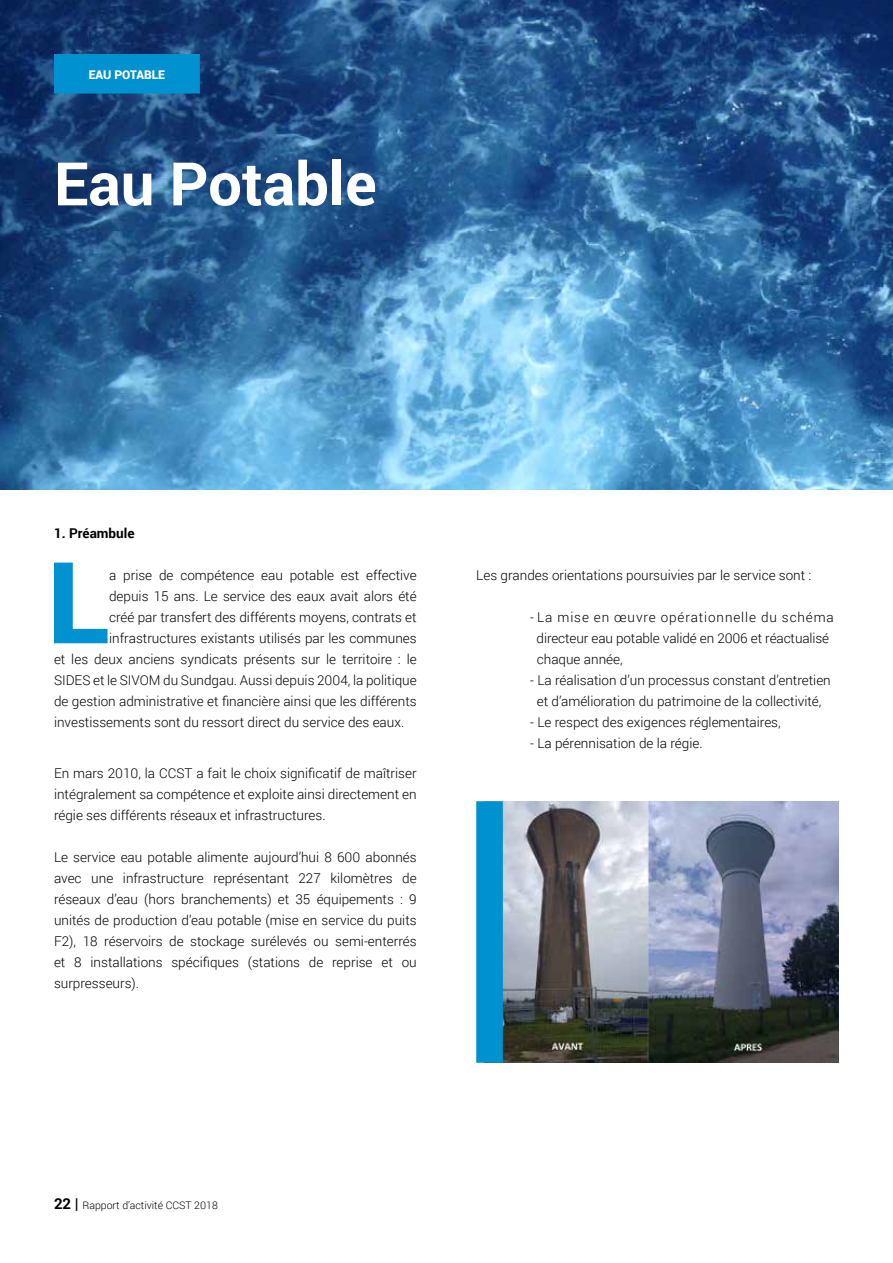
<style>
.page{position:relative;width:893px;height:1263px;background:#fff}
.page>*{position:absolute;margin:0;border:0;box-sizing:border-box;transform-origin:0 0}
.t1{font:900 113.4px "Roboto";color:#0091d0}
.t2{font:700 60px "Roboto";color:#fff}
.t3{font:300 13.5px/21px "Roboto";color:#000;text-align:justify}
.t4{font:700 13.5px "Roboto";color:#000}
.t5{font:900 12px "Roboto";color:#fff}
.t6{font:300 10.5px "Roboto";color:#000}
.s1{font-weight:700;font-size:15px}
</style>
<div class="page">
<img style="left:0;top:0;width:893px;height:489px">
<div style="left:54px;top:54px;width:146px;height:40px;background:#0091d0;border:2px solid #0091d0"></div>
<img style="left:503px;top:801px;width:336px;height:262px">
<div style="left:476px;top:801px;width:27px;height:262px;background:#0091d0;border:2px solid #0091d0"></div>
<p class="t5" style="left:89px;top:66px;width:78px">EAU POTABLE</p>
<h2 class="t2" style="left:54px;top:142px;width:324px">Eau Potable</h2>
<p class="t4" style="left:54px;top:524px;width:82px">1. Préambule</p>
<h1 class="t1" style="left:48px;top:523px;width:63px">L</h1>
<p class="t3" style="left:109px;top:564px;width:309px">a prise de compétence eau potable est effective</p>
<p class="t3" style="left:109px;top:585px;width:309px">depuis 15 ans. Le service des eaux avait alors été</p>
<p class="t3" style="left:109px;top:606px;width:309px">créé par transfert des différents moyens, contrats et</p>
<p class="t3" style="left:109px;top:627px;width:309px">infrastructures existants utilisés par les communes</p>
<p class="t3" style="left:54px;top:648px;width:364px">et les deux anciens syndicats présents sur le territoire : le</p>
<p class="t3" style="left:54px;top:669px;width:364px">SIDES et le SIVOM du Sundgau. Aussi depuis 2004, la politique</p>
<p class="t3" style="left:54px;top:690px;width:364px">de gestion administrative et financière ainsi que les différents</p>
<p class="t3" style="left:54px;top:711px;width:352px">investissements sont du ressort direct du service des eaux.</p>
<p class="t3" style="left:54px;top:762px;width:364px">En mars 2010, la CCST a fait le choix significatif de maîtriser intégralement sa compétence et exploite ainsi directement en régie ses différents réseaux et infrastructures.</p>
<p class="t3" style="left:54px;top:846px;width:364px">Le service eau potable alimente aujourd’hui 8 600 abonnés avec une infrastructure représentant 227 kilomètres de réseaux d’eau (hors branchements) et 35 équipements : 9 unités de production d’eau potable (mise en service du puits F2), 18 réservoirs de stockage surélevés ou semi-enterrés et 8 installations spécifiques (stations de reprise et ou surpresseurs).</p>
<p class="t3" style="left:476px;top:565px;width:337px">Les grandes orientations poursuivies par le service sont :</p>
<p class="t3" style="left:537px;top:607px;width:299px;text-align:left;text-indent:-6px">- La mise en œuvre opérationnelle du schéma directeur eau potable validé en 2006 et réactualisé chaque année,</p>
<p class="t3" style="left:530px;top:670px;width:302px;text-align:center">- La réalisation d’un processus constant d’entretien et d’amélioration du patrimoine de la collectivité,</p>
<p class="t3" style="left:530px;top:712px;width:252px">- Le respect des exigences réglementaires,</p>
<p class="t3" style="left:530px;top:733px;width:174px">- La pérennisation de la régie.</p>
<p class="t6" style="left:54px;top:1198px;width:165px"><span class="s1">22 |</span> Rapport d’activité CCST 2018</p>
</div>
